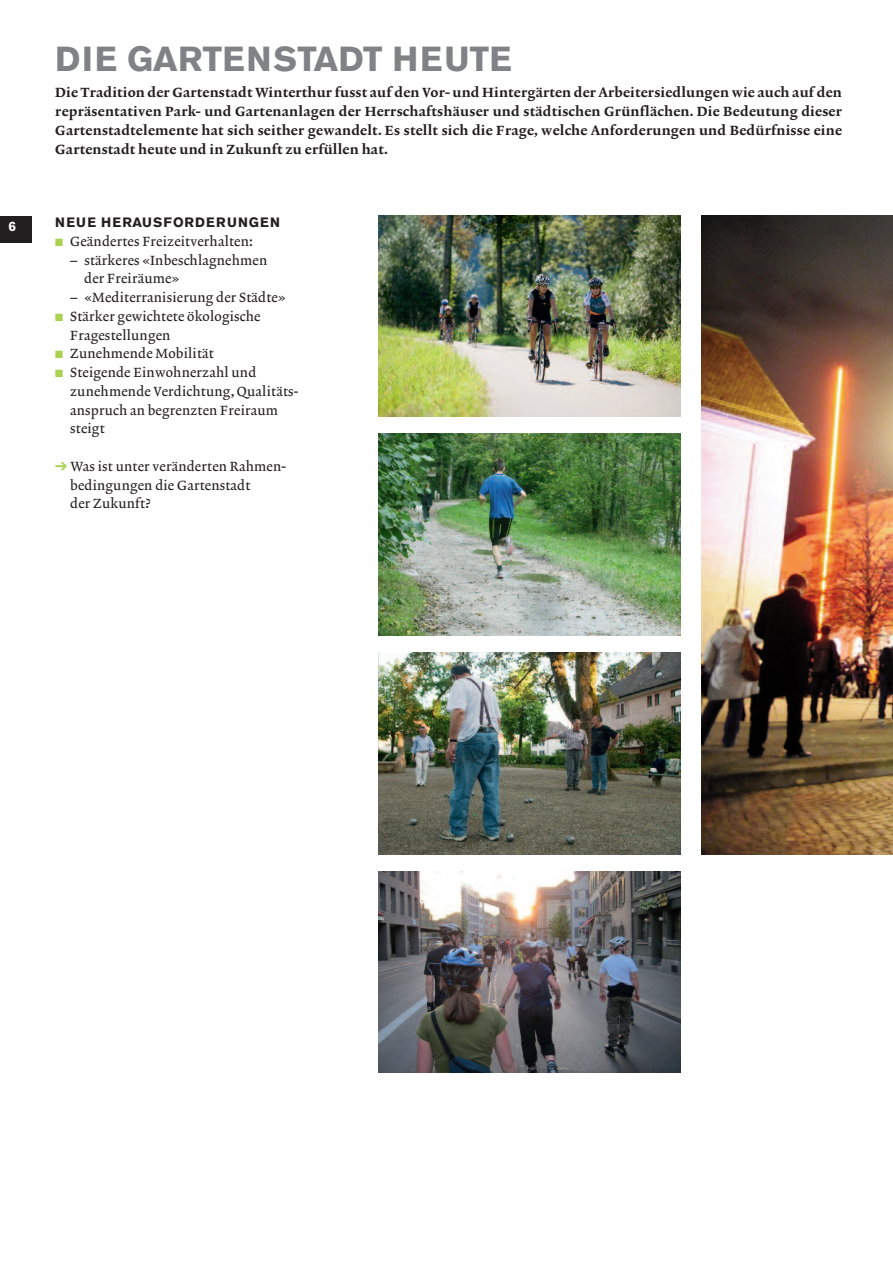
<style>
.page{position:relative;width:893px;height:1263px;background:#fff}
.page>*{position:absolute;margin:0;border:0;box-sizing:border-box;transform-origin:0 0}
.t1{font:700 34.5px "Akzidenz Grotesk BE";letter-spacing:.01em;color:#808285}
.t2{font:13.5px/18.8px "Lexicon No 2 Roman D Txt";letter-spacing:.015em;color:#231f20;text-align:justify}
.t3{font:13.5px/18.8px "Lexicon No 2 Roman A Txt";letter-spacing:.015em;color:#231f20}
.t4{font:700 13.5px "Akzidenz Grotesk BE";letter-spacing:.09em;color:#231f20}
.t5{font:700 13.5px "Akzidenz Grotesk BE";color:#fff}
.s1{color:#abd153}
.s2{font-family:"Lexicon No 2 Roman D Txt"}
</style>
<div class="page">
<div style="left:0;top:216px;width:32px;height:27px;background:#231f20"></div>
<img style="left:378px;top:216px;width:302px;height:201px">
<img style="left:378px;top:434px;width:302px;height:202px">
<img style="left:378px;top:872px;width:302px;height:201px">
<img style="left:378px;top:653px;width:302px;height:202px">
<img style="left:702px;top:216px;width:191px;height:639px">
<h1 class="t1" style="left:55px;top:45px;width:458px">DIE GARTENSTADT HEUTE</h1>
<p class="t2" style="left:55px;top:84px;width:788px">Die Tradition der Gartenstadt Winterthur fusst auf den Vor- und Hintergärten der Arbeitersiedlungen wie auch auf den repräsentativen Park- und Gartenanlagen der Herrschaftshäuser und städtischen Grünflächen. Die Bedeutung dieser Gartenstadtelemente hat sich seither gewandelt. Es stellt sich die Frage, welche Anforderungen und Bedürfnisse eine Gartenstadt heute und in Zukunft zu erfüllen hat.</p>
<p class="t5" style="left:9px;top:221px;width:9px">6</p>
<p class="t4" style="left:55px;top:217px;width:226px">NEUE HERAUSFORDERUNGEN</p>
<p class="t3" style="left:55px;top:233px;width:199px"><span class="s1">■</span> Geändertes Freizeitverhalten:</p>
<p class="t3" style="left:84px;top:251px;width:185px;text-indent:-14px"><span class="s2">–</span> stärkeres «Inbeschlagnehmen der Freiräume»</p>
<p class="t3" style="left:70px;top:289px;width:217px"><span class="s2">–</span> «Mediterranisierung der Städte»</p>
<p class="t3" style="left:70px;top:308px;width:192px;text-indent:-15px"><span class="s1">■</span> Stärker gewichtete ökologische<br>Fragestellungen</p>
<p class="t3" style="left:55px;top:345px;width:160px"><span class="s1">■</span> Zunehmende Mobilität</p>
<p class="t3" style="left:70px;top:364px;width:230px;text-indent:-15px"><span class="s1">■</span> Steigende Einwohnerzahl und zunehmende Verdichtung, Qualitäts&shy;anspruch an begrenzten Freiraum steigt</p>
<p class="t3" style="left:70px;top:458px;width:217px;text-indent:-15px"><span class="s1">➔</span> Was ist unter veränderten Rahmen&shy;bedingungen die Gartenstadt<br>der Zukunft?</p>
</div>
